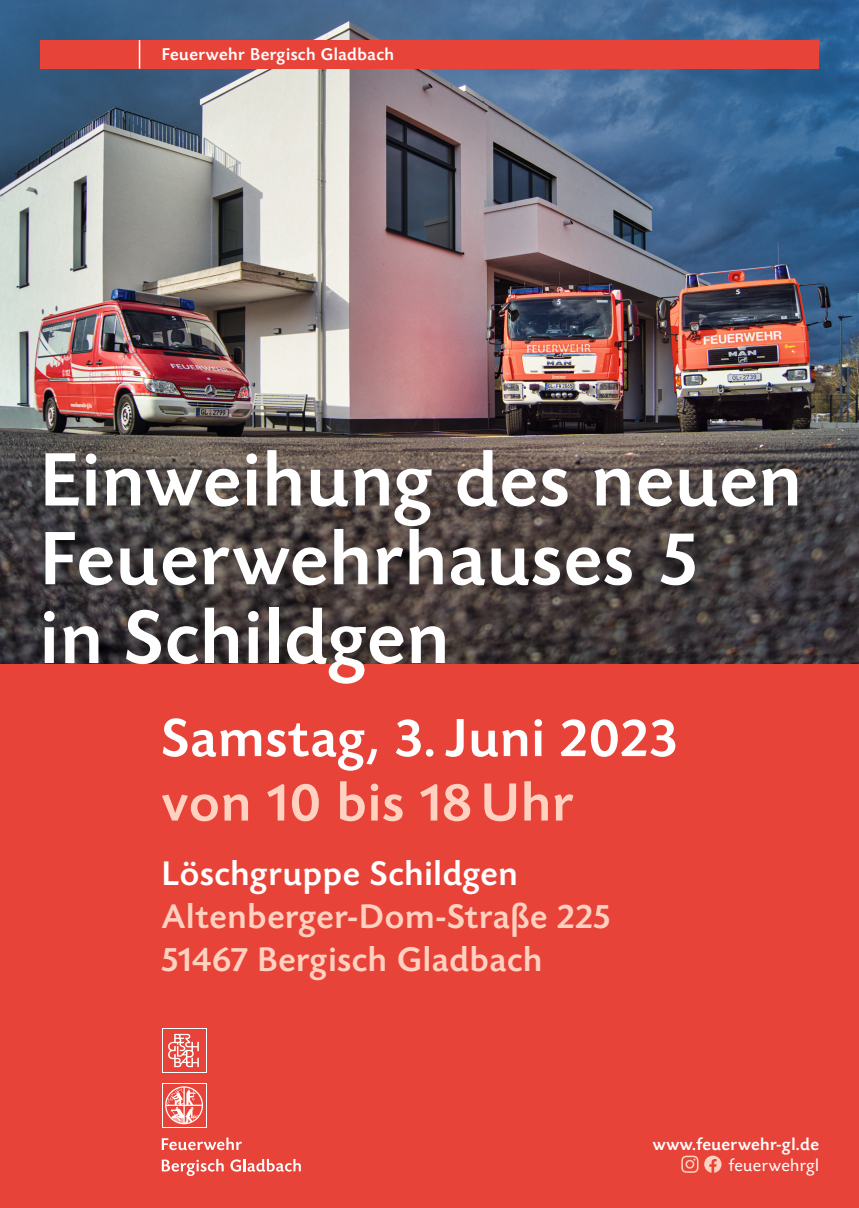
<style>
.page{position:relative;width:859px;height:1208px;background:#e84338}
.page>*{position:absolute;margin:0;border:0;box-sizing:border-box;transform-origin:0 0}
.t1{font:500 78.3px/78.7px "Today Sans Now Pro";letter-spacing:.02em;color:#fff}
.t2{font:500 55.5px "Today Sans Now Pro";letter-spacing:.025em;color:#fff}
.t3{font:500 55.5px "Today Sans Now Pro";letter-spacing:.025em;color:#ffd1c0}
.t4{font:500 35.3px/43px "Today Sans Now Pro";letter-spacing:.025em;color:#ffd1c0}
.t5{font:500 35.3px "Today Sans Now Pro";letter-spacing:.025em;color:#fff}
.t6{font:500 17.7px "Today Sans Now Pro";letter-spacing:.03em;color:#fff}
.t7{font:17.7px "Today Sans Now Pro";letter-spacing:.025em;color:#fff}
</style>
<div class="page">
<img style="left:0;top:0;width:859px;height:663px">
<svg style="left:162px;top:1137px;width:80px;height:13px"></svg>
<svg style="left:162px;top:1159px;width:62px;height:17px"></svg>
<svg style="left:230px;top:1159px;width:71px;height:12px"></svg>
<svg style="left:162px;top:1083px;width:44px;height:44px"></svg>
<svg style="left:162px;top:1028px;width:44px;height:44px"></svg>
<div style="left:163px;top:1084px;width:42px;height:42px;background:#e84338"></div>
<div style="left:163px;top:1029px;width:42px;height:42px;background:#e84338"></div>
<svg style="left:168px;top:1033px;width:31px;height:34px"></svg>
<svg style="left:165px;top:1086px;width:38px;height:38px"></svg>
<div style="left:40px;top:40px;width:779px;height:29px;background:#e84338"></div>
<svg style="left:139px;top:40px;width:1px;height:29px"></svg>
<svg style="left:704px;top:1155px;width:17px;height:17px"></svg>
<svg style="left:681px;top:1155px;width:17px;height:17px"></svg>
<p class="t6" style="left:162px;top:44px;width:234px">Feuerwehr Bergisch Gladbach</p>
<h1 class="t1" style="left:40px;top:441px;width:763px">Einweihung des neuen<br>Feuerwehrhauses 5<br>in Schildgen</h1>
<h2 class="t2" style="left:162px;top:705px;width:517px">Samstag, 3. Juni 2023</h2>
<h2 class="t3" style="left:162px;top:770px;width:413px">von 10 bis 18 Uhr</h2>
<p class="t5" style="left:162px;top:852px;width:357px">Löschgruppe Schildgen</p>
<p class="t4" style="left:162px;top:895px;width:450px">Altenberger-Dom-Straße 225<br>51467 Bergisch Gladbach</p>
<p class="t6" style="left:653px;top:1133px;width:167px">www.feuerwehr-gl.de</p>
<p class="t7" style="left:729px;top:1155px;width:92px">feuerwehrgl</p>
</div>
